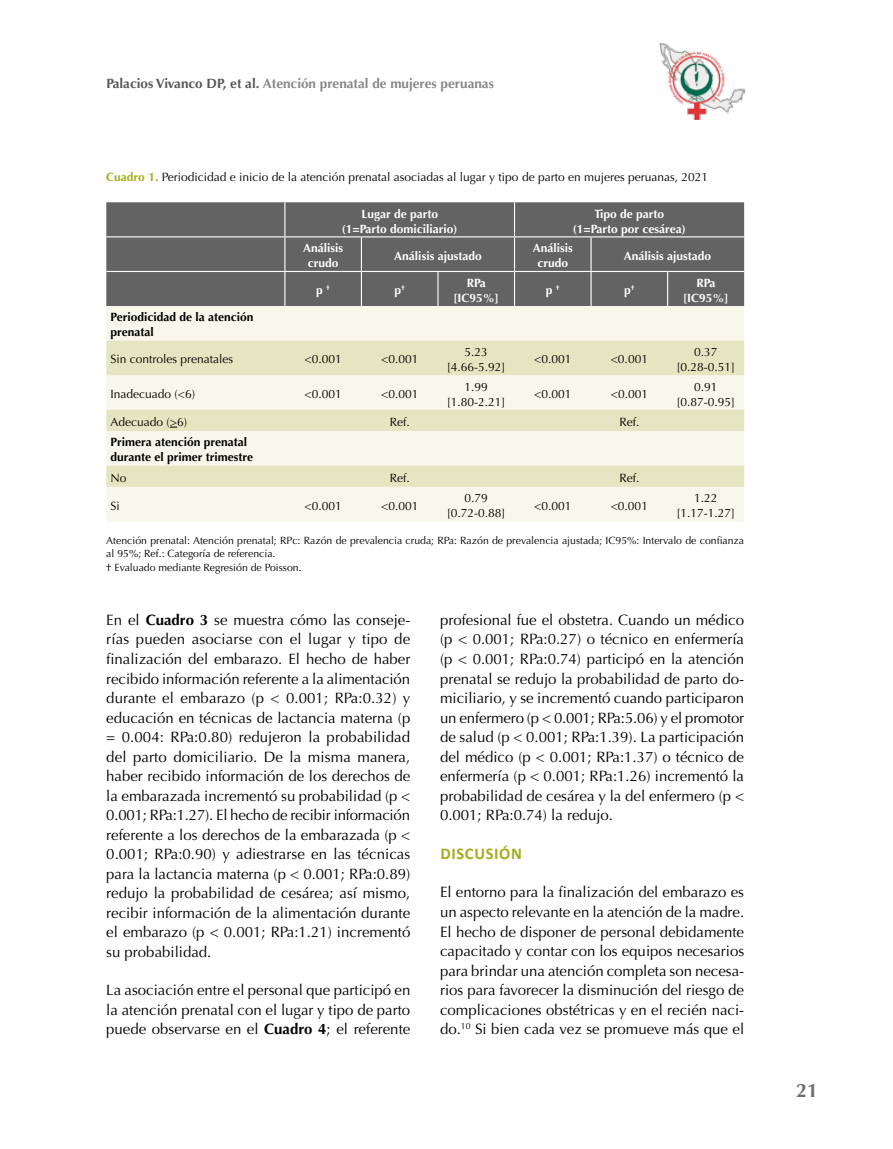
<style>
.page{position:relative;width:893px;height:1149px;background:#fff}
.page>*{position:absolute;margin:0;border:0;box-sizing:border-box;transform-origin:0 0}
.t1{font:700 19.5px "Optima";color:#706f6f}
.t2{font:700 16.5px "Calibri";letter-spacing:.04em;color:#a5ad1d}
.t3{font:15px/19.5px "Optima";color:#000;text-align:justify}
.t4{font:700 13.5px "Optima";color:#878787}
.t5{font:12px/15px "Optima";color:#000;text-align:center}
.t6{font:700 12px/15px "Optima";color:#fff;text-align:center}
.t7{font:700 12px/15px "Optima";color:#000}
.t8{font:10.5px/13.5px "Optima";color:#000}
.s1{color:#575756}
.s2{font-weight:700;color:#a5ad1d}
.s3{font-weight:700}
</style>
<div class="page">
<div style="left:106px;top:202px;width:638px;height:104px;background:#646363"></div>
<div style="left:106px;top:306px;width:638px;height:215px;background:#f7f7eb"></div>
<svg style="left:106px;top:340px;width:638px;height:146px;fill:#e6e5c2"></svg>
<hr style="left:284px;top:202px;width:1px;height:34px;background:#fff">
<hr style="left:514px;top:202px;width:1px;height:34px;background:#fff">
<hr style="left:106px;top:236px;width:179px;height:1px;background:#fff">
<hr style="left:285px;top:236px;width:76px;height:1px;background:#fff">
<hr style="left:284px;top:237px;width:1px;height:34px;background:#fff">
<hr style="left:361px;top:236px;width:77px;height:1px;background:#fff">
<hr style="left:361px;top:237px;width:1px;height:34px;background:#fff">
<hr style="left:438px;top:236px;width:76px;height:1px;background:#fff">
<hr style="left:514px;top:236px;width:77px;height:1px;background:#fff">
<hr style="left:514px;top:237px;width:1px;height:34px;background:#fff">
<hr style="left:591px;top:236px;width:77px;height:1px;background:#fff">
<hr style="left:590px;top:237px;width:2px;height:34px;background:#fff">
<hr style="left:668px;top:236px;width:76px;height:1px;background:#fff">
<hr style="left:106px;top:271px;width:179px;height:1px;background:#fff">
<hr style="left:285px;top:271px;width:76px;height:1px;background:#fff">
<hr style="left:284px;top:272px;width:1px;height:34px;background:#fff">
<hr style="left:361px;top:271px;width:77px;height:1px;background:#fff">
<hr style="left:361px;top:272px;width:1px;height:34px;background:#fff">
<hr style="left:438px;top:271px;width:76px;height:1px;background:#fff">
<hr style="left:437px;top:272px;width:2px;height:34px;background:#fff">
<hr style="left:514px;top:271px;width:77px;height:1px;background:#fff">
<hr style="left:514px;top:272px;width:1px;height:34px;background:#fff">
<hr style="left:591px;top:271px;width:77px;height:1px;background:#fff">
<hr style="left:590px;top:272px;width:2px;height:34px;background:#fff">
<hr style="left:668px;top:271px;width:76px;height:1px;background:#fff">
<hr style="left:667px;top:272px;width:1px;height:34px;background:#fff">
<img style="left:659px;top:43px;width:85px;height:76px">
<p class="t4" style="left:107px;top:75px;width:389px"><span class="s1">Palacios Vivanco DP, et al.</span> Atención prenatal de mujeres peruanas</p>
<p class="t5" style="left:106px;top:170px;width:603px"><span class="s2">Cuadro 1.</span> Periodicidad e inicio de la atención prenatal asociadas al lugar y tipo de parto en mujeres peruanas, 2021</p>
<p class="t6" style="left:342px;top:206px;width:117px">Lugar de parto (1=Parto domiciliario)</p>
<p class="t6" style="left:573px;top:206px;width:114px">Tipo de parto (1=Parto por cesárea)</p>
<p class="t6" style="left:303px;top:241px;width:42px">Análisis crudo</p>
<p class="t6" style="left:394px;top:248px;width:89px">Análisis ajustado</p>
<p class="t6" style="left:533px;top:241px;width:42px">Análisis crudo</p>
<p class="t6" style="left:624px;top:248px;width:89px">Análisis ajustado</p>
<p class="t6" style="left:316px;top:283px;width:15px">p <sup>†</sup></p>
<p class="t6" style="left:394px;top:283px;width:12px">p<sup>†</sup></p>
<p class="t6" style="left:454px;top:275px;width:47px">RPa [IC95%]</p>
<p class="t6" style="left:546px;top:283px;width:15px">p <sup>†</sup></p>
<p class="t6" style="left:624px;top:283px;width:12px">p<sup>†</sup></p>
<p class="t6" style="left:683px;top:275px;width:47px">RPa [IC95%]</p>
<p class="t7" style="left:111px;top:310px;width:144px">Periodicidad de la atención prenatal</p>
<p class="t5" style="left:111px;top:352px;width:124px">Sin controles prenatales</p>
<p class="t5" style="left:305px;top:352px;width:39px">&lt;0.001</p>
<p class="t5" style="left:381px;top:352px;width:39px">&lt;0.001</p>
<p class="t5" style="left:447px;top:344px;width:60px">5.23 [4.66-5.92]</p>
<p class="t5" style="left:534px;top:352px;width:39px">&lt;0.001</p>
<p class="t5" style="left:611px;top:352px;width:39px">&lt;0.001</p>
<p class="t5" style="left:677px;top:344px;width:60px">0.37 [0.28-0.51]</p>
<p class="t5" style="left:111px;top:386px;width:86px">Inadecuado (&lt;6)</p>
<p class="t5" style="left:305px;top:386px;width:39px">&lt;0.001</p>
<p class="t5" style="left:381px;top:386px;width:39px">&lt;0.001</p>
<p class="t5" style="left:447px;top:379px;width:60px">1.99 [1.80-2.21]</p>
<p class="t5" style="left:534px;top:386px;width:39px">&lt;0.001</p>
<p class="t5" style="left:611px;top:386px;width:39px">&lt;0.001</p>
<p class="t5" style="left:677px;top:379px;width:60px">0.91 [0.87-0.95]</p>
<p class="t5" style="left:111px;top:414px;width:78px">Adecuado (&gt;6)</p>
<p class="t5" style="left:390px;top:414px;width:22px">Ref.</p>
<p class="t5" style="left:619px;top:414px;width:22px">Ref.</p>
<p class="t7" style="left:111px;top:435px;width:144px">Primera atención prenatal durante el primer trimestre</p>
<p class="t5" style="left:111px;top:470px;width:18px">No</p>
<p class="t5" style="left:390px;top:470px;width:22px">Ref.</p>
<p class="t5" style="left:619px;top:470px;width:22px">Ref.</p>
<p class="t5" style="left:111px;top:498px;width:11px">Si</p>
<p class="t5" style="left:305px;top:498px;width:39px">&lt;0.001</p>
<p class="t5" style="left:381px;top:498px;width:39px">&lt;0.001</p>
<p class="t5" style="left:447px;top:490px;width:60px">0.79 [0.72-0.88]</p>
<p class="t5" style="left:534px;top:498px;width:39px">&lt;0.001</p>
<p class="t5" style="left:611px;top:498px;width:39px">&lt;0.001</p>
<p class="t5" style="left:676px;top:490px;width:60px">1.22 [1.17-1.27]</p>
<p class="t8" style="left:106px;top:533px;width:639px">Atención prenatal: Atención prenatal; RPc: Razón de prevalencia cruda; RPa: Razón de prevalencia ajustada; IC95%: Intervalo de confianza al 95%; Ref.: Categoría de referencia.<br>† Evaluado mediante Regresión de Poisson.</p>
<p class="t3" style="left:106px;top:610px;width:306px">En el <span class="s3">Cuadro 3</span> se muestra cómo las conseje&shy;rías pueden asociarse con el lugar y tipo de finalización del embarazo. El hecho de haber recibido información referente a la alimentación durante el embarazo (p &lt; 0.001; RPa:0.32) y educación en técnicas de lactancia materna (p = 0.004: RPa:0.80) redujeron la probabilidad del parto domiciliario. De la misma manera, haber recibido información de los derechos de la embarazada incrementó su probabilidad (p &lt; 0.001; RPa:1.27). El hecho de recibir información referente a los derechos de la embarazada (p &lt; 0.001; RPa:0.90) y adiestrarse en las técnicas para la lactancia materna (p &lt; 0.001; RPa:0.89) redujo la probabilidad de cesárea; así mismo, recibir información de la alimentación durante el embarazo (p &lt; 0.001; RPa:1.21) incrementó su probabilidad.</p>
<p class="t3" style="left:106px;top:980px;width:306px">La asociación entre el personal que participó en la atención prenatal con el lugar y tipo de parto puede observarse en el <span class="s3">Cuadro 4</span>; el referente</p>
<p class="t3" style="left:440px;top:610px;width:306px">profesional fue el obstetra. Cuando un médico (p &lt; 0.001; RPa:0.27) o técnico en enfermería (p &lt; 0.001; RPa:0.74) participó en la atención prenatal se redujo la probabilidad de parto do&shy;miciliario, y se incrementó cuando participaron un enfermero (p &lt; 0.001; RPa:5.06) y el promotor de salud (p &lt; 0.001; RPa:1.39). La participación del médico (p &lt; 0.001; RPa:1.37) o técnico de enfermería (p &lt; 0.001; RPa:1.26) incrementó la probabilidad de cesárea y la del enfermero (p &lt; 0.001; RPa:0.74) la redujo.</p>
<p class="t2" style="left:440px;top:842px;width:83px">DISCUSIÓN</p>
<p class="t3" style="left:440px;top:882px;width:306px">El entorno para la finalización del embarazo es un aspecto relevante en la atención de la madre.<br>El hecho de disponer de personal debidamente capacitado y contar con los equipos necesarios para brindar una atención completa son necesa&shy;rios para favorecer la disminución del riesgo de complicaciones obstétricas y en el recién naci&shy;do.<sup>10</sup> Si bien cada vez se promueve más que el</p>
<h1 class="t1" style="left:796px;top:1079px;width:23px">21</h1>
</div>
